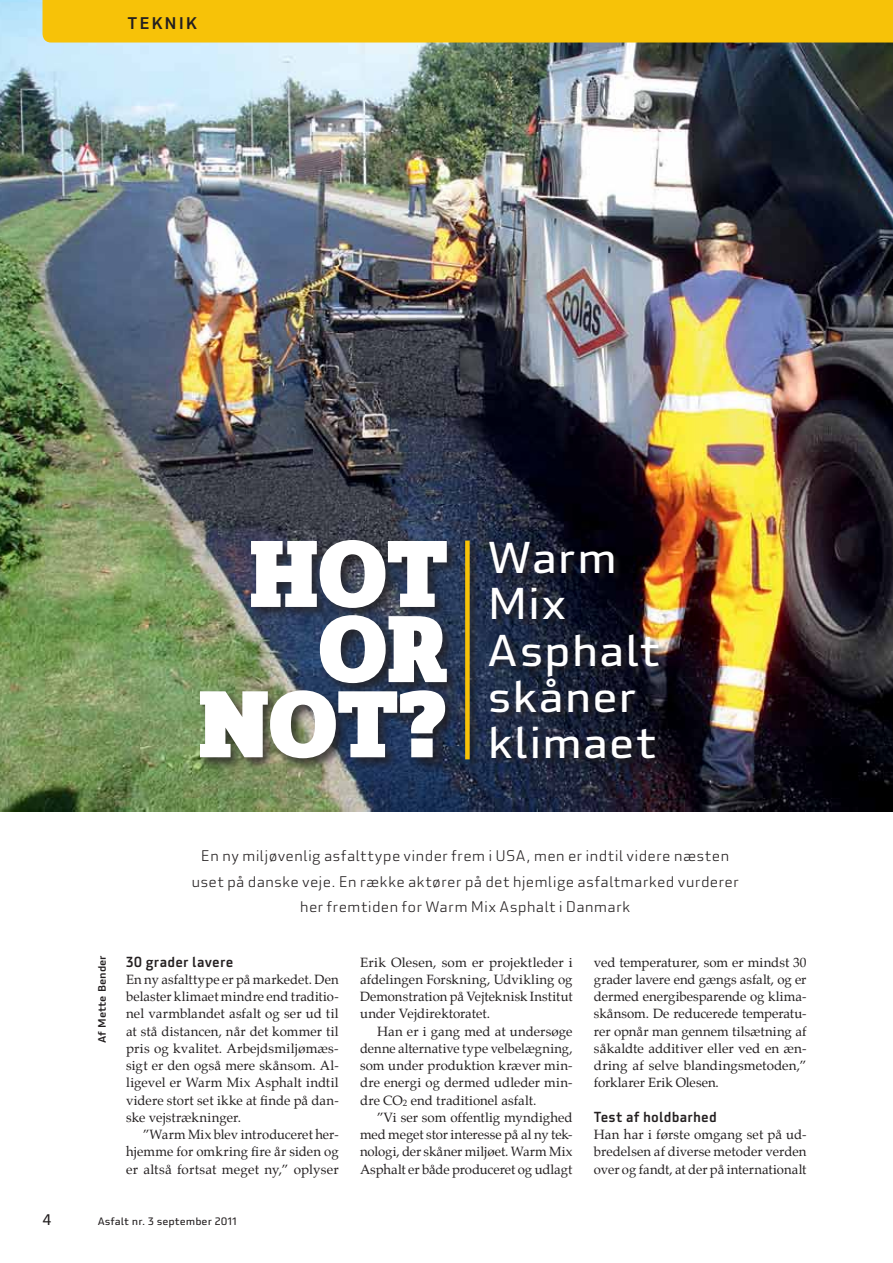
<style>
.page{position:relative;width:893px;height:1263px;background:#fff}
.page>*{position:absolute;margin:0;border:0;box-sizing:border-box;transform-origin:0 0}
.t1{font:900 98.85px/75.2px "Zine Slab Dis OT";letter-spacing:-.01em;color:#fff;text-align:right}
.t2{font:43.5px/46.2px "Utility Pro";letter-spacing:.005em;color:#fff}
.t3{font:500 16.5px "Utility Pro";color:#231f20}
.t4{font:300 15px/25.5px "Utility Pro";letter-spacing:.01em;color:#231f20;text-align:center}
.t5{font:15px "Utility Pro";color:#231f20}
.t6{font:500 14.25px "Utility Pro";letter-spacing:.01em;color:#231f20;scale:.9 1}
.t7{font:13.2px/17.2px "Palatino";color:#231f20;text-align:justify}
.t8{font:10.5px "Utility Pro";color:#231f20}
.t9{font:500 10.5px "Utility Pro";color:#231f20}
</style>
<div class="page">
<img style="left:0;top:0;width:893px;height:812px">
<div style="left:43px;top:0;width:850px;height:43px;background:#f7c208"></div>
<div style="left:489px;top:542px;width:178px;height:224px;background:#231f20;opacity:.75"></div>
<div style="left:198px;top:538px;width:263px;height:234px;background:#231f20;opacity:.75"></div>
<div style="left:465px;top:540px;width:13px;height:228px;background:#231f20;opacity:.75"></div>
<div style="left:465px;top:541px;width:5px;height:218px;background:#f7c208"></div>
<p class="t3" style="left:128px;top:13px;width:36px">Teknik</p>
<h1 class="t1" style="left:199px;top:543px;width:250px">HOT<br>OR<br>NOT?</h1>
<h2 class="t2" style="left:488px;top:534px;width:174px">Warm<br>Mix<br>Asphalt skåner klimaet</h2>
<p class="t4" style="left:191px;top:843px;width:549px">En ny miljøvenlig asfalttype vinder frem i USA, men er indtil videre næsten uset på danske veje. En række aktører på det hjemlige asfaltmarked vurderer her fremtiden for Warm Mix Asphalt i Danmark</p>
<p class="t9" style="left:95px;top:1043px;width:90px;rotate:-90deg">Af Mette Bender</p>
<p class="t6" style="left:126px;top:953px;width:121px">30 grader lavere</p>
<p class="t7" style="left:126px;top:971px;width:214px">En ny asfalttype er på markedet. Den belaster klimaet mindre end traditio&shy;nel varmblandet asfalt og ser ud til at stå distancen, når det kommer til pris og kvalitet. Arbejdsmiljømæs&shy;sigt er den også mere skånsom. Al&shy;ligevel er Warm Mix Asphalt indtil videre stort set ikke at finde på dan&shy;ske vejstrækninger.</p>
<p class="t7" style="left:126px;top:1126px;width:214px;text-indent:17px">”Warm Mix blev introduceret her&shy;hjemme for omkring fire år siden og er altså fortsat meget ny,” oplyser</p>
<p class="t5" style="left:43px;top:1211px;width:11px">4</p>
<p class="t8" style="left:98px;top:1215px;width:140px">Asfalt nr. 3 september 2011</p>
<p class="t7" style="left:360px;top:953px;width:214px">Erik Olesen, som er projektleder i afdelingen Forskning, Udvikling og Demonstration på Vejteknisk Institut under Vejdirektoratet.</p>
<p class="t7" style="left:360px;top:1022px;width:214px;text-indent:17px">Han er i gang med at undersøge denne alternative type velbelægning, som under produktion kræver min&shy;dre energi og dermed udleder min&shy;dre CO<sub>2</sub> end traditionel asfalt.</p>
<p class="t7" style="left:360px;top:1109px;width:214px;text-indent:17px">”Vi ser som offentlig myndighed med meget stor interesse på al ny tek&shy;nologi, der skåner miljøet. Warm Mix Asphalt er både produceret og udlagt</p>
<p class="t7" style="left:594px;top:953px;width:214px">ved temperaturer, som er mindst 30 grader lavere end gængs asfalt, og er dermed energibesparende og klima&shy;skånsom. De reducerede temperatu&shy;rer opnår man gennem tilsætning af såkaldte additiver eller ved en æn&shy;dring af selve blandingsmetoden,” forklarer Erik Olesen.</p>
<p class="t6" style="left:594px;top:1108px;width:138px">Test af holdbarhed</p>
<p class="t7" style="left:594px;top:1126px;width:214px">Han har i første omgang set på ud&shy;bredelsen af diverse metoder verden over og fandt, at der på internationalt</p>
</div>
